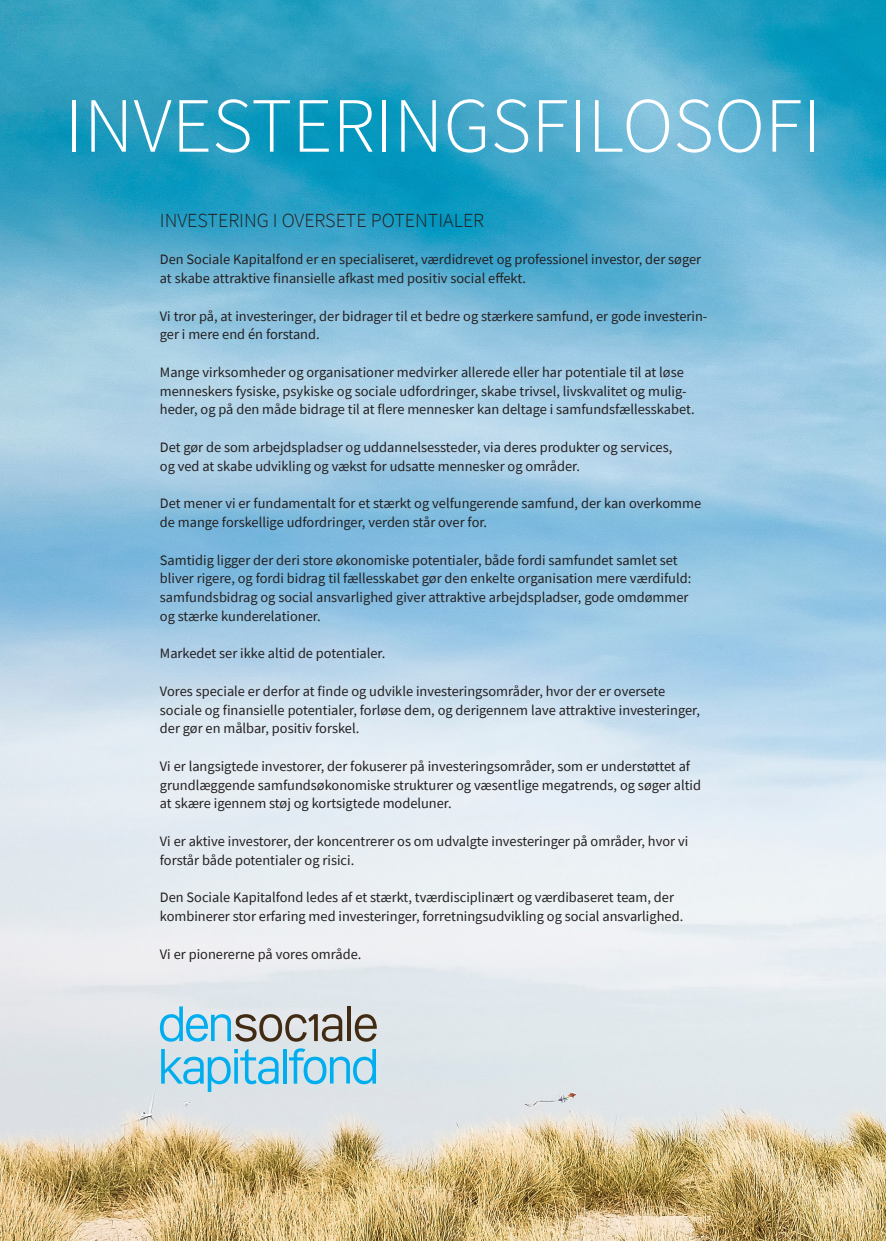
<style>
.page{position:relative;width:886px;height:1241px;background:#fff}
.page>*{position:absolute;margin:0;border:0;box-sizing:border-box;transform-origin:0 0}
.t1{font:300 78.12px "Source Sans Pro";color:#fff}
.t2{font:300 20px "Source Sans Pro";color:#231f20}
.t3{font:14.38px/18.8px "Source Sans Pro";color:#231f20}
</style>
<div class="page">
<img style="left:0;top:0;width:886px;height:1240px">
<hr style="left:347px;top:1006px;width:4px;height:34px;background:#412c13">
<svg style="left:355px;top:1013px;width:22px;height:28px"></svg>
<svg style="left:161px;top:1048px;width:117px;height:43px"></svg>
<hr style="left:283px;top:1048px;width:4px;height:35px;background:#00aeef">
<svg style="left:289px;top:1048px;width:87px;height:36px"></svg>
<svg style="left:160px;top:1006px;width:182px;height:35px"></svg>
<p class="t1" style="left:65px;top:78px;width:757px">INVESTERINGSFILOSOFI</p>
<p class="t2" style="left:160px;top:208px;width:326px">INVESTERING I OVERSETE POTENTIALER</p>
<p class="t3" style="left:160px;top:250px;width:543px">Den Sociale Kapitalfond er en specialiseret, værdidrevet og professionel investor, der søger at skabe attraktive finansielle afkast med positiv social effekt.</p>
<p class="t3" style="left:160px;top:306px;width:549px">Vi tror på, at investeringer, der bidrager til et bedre og stærkere samfund, er gode investerin&shy;ger i mere end én forstand.</p>
<p class="t3" style="left:160px;top:362px;width:528px">Mange virksomheder og organisationer medvirker allerede eller har potentiale til at løse menneskers fysiske, psykiske og sociale udfordringer, skabe trivsel, livskvalitet og mulig-</p>
<p class="t3" style="left:160px;top:400px;width:536px">heder, og på den måde bidrage til at flere mennesker kan deltage i samfundsfællesskabet.</p>
<p class="t3" style="left:160px;top:437px;width:514px">Det gør de som arbejdspladser og uddannelsessteder, via deres produkter og services,</p>
<p class="t3" style="left:160px;top:456px;width:422px">og ved at skabe udvikling og vækst for udsatte mennesker og områder.</p>
<p class="t3" style="left:160px;top:494px;width:543px">Det mener vi er fundamentalt for et stærkt og velfungerende samfund, der kan overkomme de mange forskellige udfordringer, verden står over for.</p>
<p class="t3" style="left:160px;top:550px;width:519px">Samtidig ligger der deri store økonomiske potentialer, både fordi samfundet samlet set</p>
<p class="t3" style="left:160px;top:569px;width:533px">bliver rigere, og fordi bidrag til fællesskabet gør den enkelte organisation mere værdifuld: samfundsbidrag og social ansvarlighed giver attraktive arbejdspladser, gode omdømmer</p>
<p class="t3" style="left:160px;top:606px;width:162px">og stærke kunderelationer.</p>
<p class="t3" style="left:160px;top:644px;width:227px">Markedet ser ikke altid de potentialer.</p>
<p class="t3" style="left:160px;top:681px;width:507px">Vores speciale er derfor at finde og udvikle investeringsområder, hvor der er oversete</p>
<p class="t3" style="left:160px;top:700px;width:541px">sociale og finansielle potentialer, forløse dem, og derigennem lave attraktive investeringer, der gør en målbar, positiv forskel.</p>
<p class="t3" style="left:160px;top:756px;width:543px">Vi er langsigtede investorer, der fokuserer på investeringsområder, som er understøttet af grundlæggende samfundsøkonomiske strukturer og væsentlige megatrends, og søger altid at skære igennem støj og kortsigtede modeluner.</p>
<p class="t3" style="left:160px;top:831px;width:530px">Vi er aktive investorer, der koncentrerer os om udvalgte investeringer på områder, hvor vi</p>
<p class="t3" style="left:160px;top:850px;width:196px">forstår både potentialer og risici.</p>
<p class="t3" style="left:160px;top:887px;width:516px">Den Sociale Kapitalfond ledes af et stærkt, tværdisciplinært og værdibaseret team, der</p>
<p class="t3" style="left:160px;top:906px;width:525px">kombinerer stor erfaring med investeringer, forretningsudvikling og social ansvarlighed.</p>
<p class="t3" style="left:160px;top:944px;width:203px">Vi er pionererne på vores område.</p>
</div>
